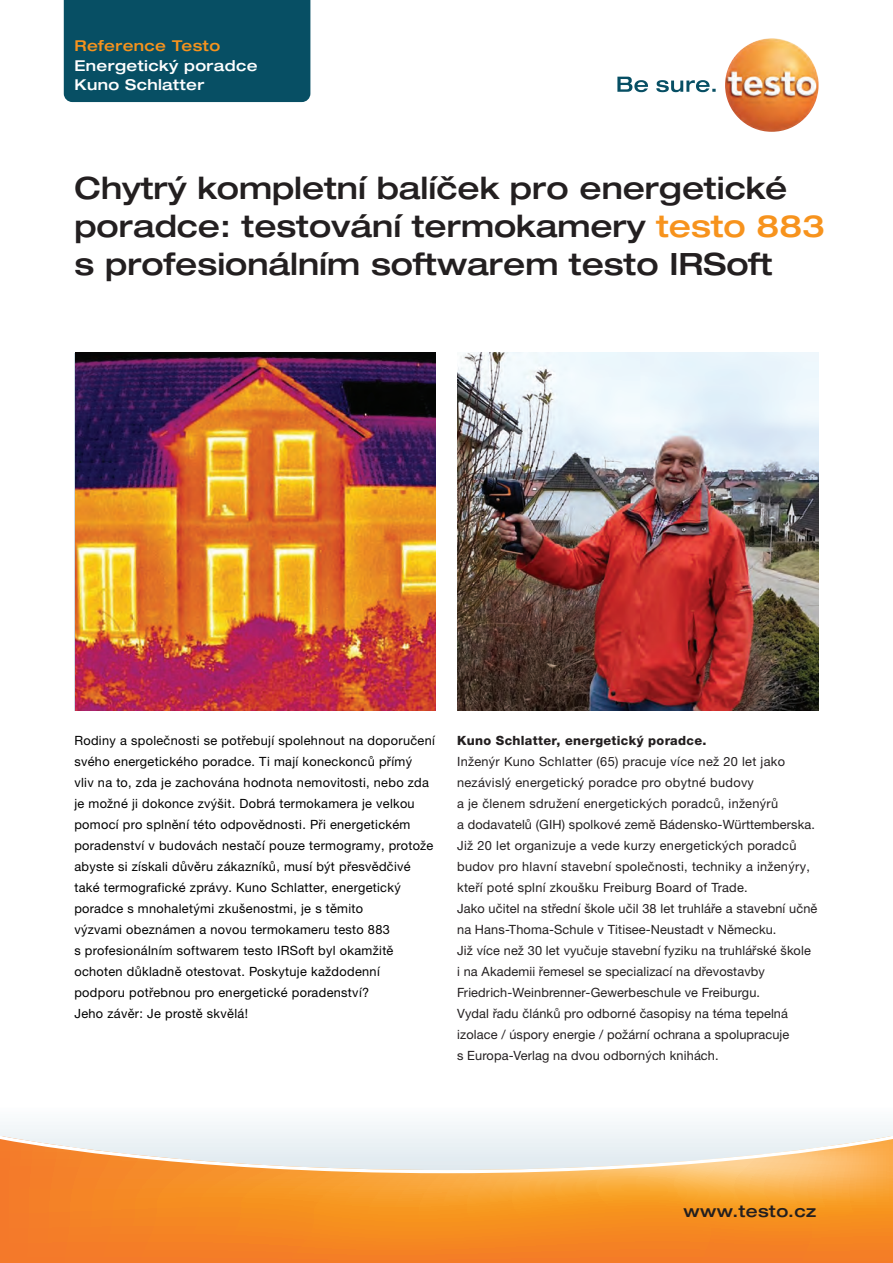
<style>
.page{position:relative;width:893px;height:1263px;background:#fff}
.page>*{position:absolute;margin:0;border:0;box-sizing:border-box;transform-origin:0 0}
.t1{font:500 expanded 30.75px/38.1px "Helvetica Neue LTW1 G";color:#231f20}
.t2{font:500 expanded 16.5px "Helvetica Neue LTW1 G";letter-spacing:.025em;color:#231f20}
.t3{font:500 expanded 15px/19.5px "Helvetica Neue LTW1 G";letter-spacing:.025em;color:#fff}
.t4{font:500 expanded 15px "Helvetica Neue LTW1 G";letter-spacing:.025em;color:#f7931d}
.t5{font:12.75px/21px "Helvetica Neue LTW1 G";letter-spacing:.01em;color:#231f20}
.t6{font:12.75px/21px "Helvetica Neue LTW1 G";letter-spacing:.025em;color:#000001}
.t7{font:800 12.75px "Helvetica Neue LTW1 G";letter-spacing:.025em;color:#231f20}
.s1{color:#f7931d}
</style>
<div class="page">
<div style="left:0;top:1106px;width:893px;height:99px;background:#f6f9fb"></div>
<svg style="left:0;top:1136px;width:893px;height:127px;background:#f3a556"></svg>
<img style="left:457px;top:353px;width:362px;height:357px">
<svg style="left:617px;top:77px;width:99px;height:15px"></svg>
<img style="left:725px;top:38px;width:94px;height:94px;border-radius:47px">
<img style="left:75px;top:352px;width:361px;height:359px">
<div style="left:64px;top:0;width:246px;height:102px;background:#074f64"></div>
<p class="t4" style="left:74px;top:36px;width:147px">Reference Testo</p>
<p class="t3" style="left:74px;top:55px;width:185px">Energetický poradce<br>Kuno Schlatter</p>
<h1 class="t1" style="left:74px;top:168px;width:752px">Chytrý kompletní balíček pro energetické poradce: testování termokamery <span class="s1">testo 883 </span>s profesionálním softwarem testo IRSoft</h1>
<p class="t6" style="left:74px;top:730px;width:362px">Rodiny a společnosti se potřebují spolehnout na doporučení svého energetického poradce. Ti mají koneckonců přímý<br>vliv na to, zda je zachována hodnota nemovitosti, nebo zda je možné ji dokonce zvýšit. Dobrá termokamera je velkou pomocí pro splnění této odpovědnosti. Při energetickém poradenství v budovách nestačí pouze termogramy, protože abyste si získali důvěru zákazníků, musí být přesvědčivé také termografické zprávy. Kuno Schlatter, energetický poradce s mnohaletými zkušenostmi, je s těmito<br>výzvami obeznámen a novou termokameru testo 883<br>s profesionálním softwarem testo IRSoft byl okamžitě ochoten důkladně otestovat. Poskytuje každodenní<br>podporu potřebnou pro energetické poradenství?<br>Jeho závěr: Je prostě skvělá!</p>
<p class="t7" style="left:457px;top:733px;width:251px">Kuno Schlatter, energetický poradce.</p>
<p class="t5" style="left:457px;top:751px;width:362px">Inženýr Kuno Schlatter (65) pracuje více než 20 let jako nezávislý energetický poradce pro obytné budovy<br>a je členem sdružení energetických poradců, inženýrů<br>a dodavatelů (GIH) spolkové země Bádensko-Württemberska.<br>Již 20 let organizuje a vede kurzy energetických poradců budov pro hlavní stavební společnosti, techniky a inženýry, kteří poté splní zkoušku Freiburg Board of Trade.<br>Jako učitel na střední škole učil 38 let truhláře a stavební učně na Hans-Thoma-Schule v Titisee-Neustadt v Německu.<br>Již více než 30 let vyučuje stavební fyziku na truhlářské škole<br>i na Akademii řemesel se specializací na dřevostavby Friedrich-Weinbrenner-Gewerbeschule ve Freiburgu.<br>Vydal řadu článků pro odborné časopisy na téma tepelná izolace / úspory energie / požární ochrana a spolupracuje<br>s Europa-Verlag na dvou odborných knihách.</p>
<p class="t2" style="left:684px;top:1201px;width:134px">www.testo.cz</p>
</div>
